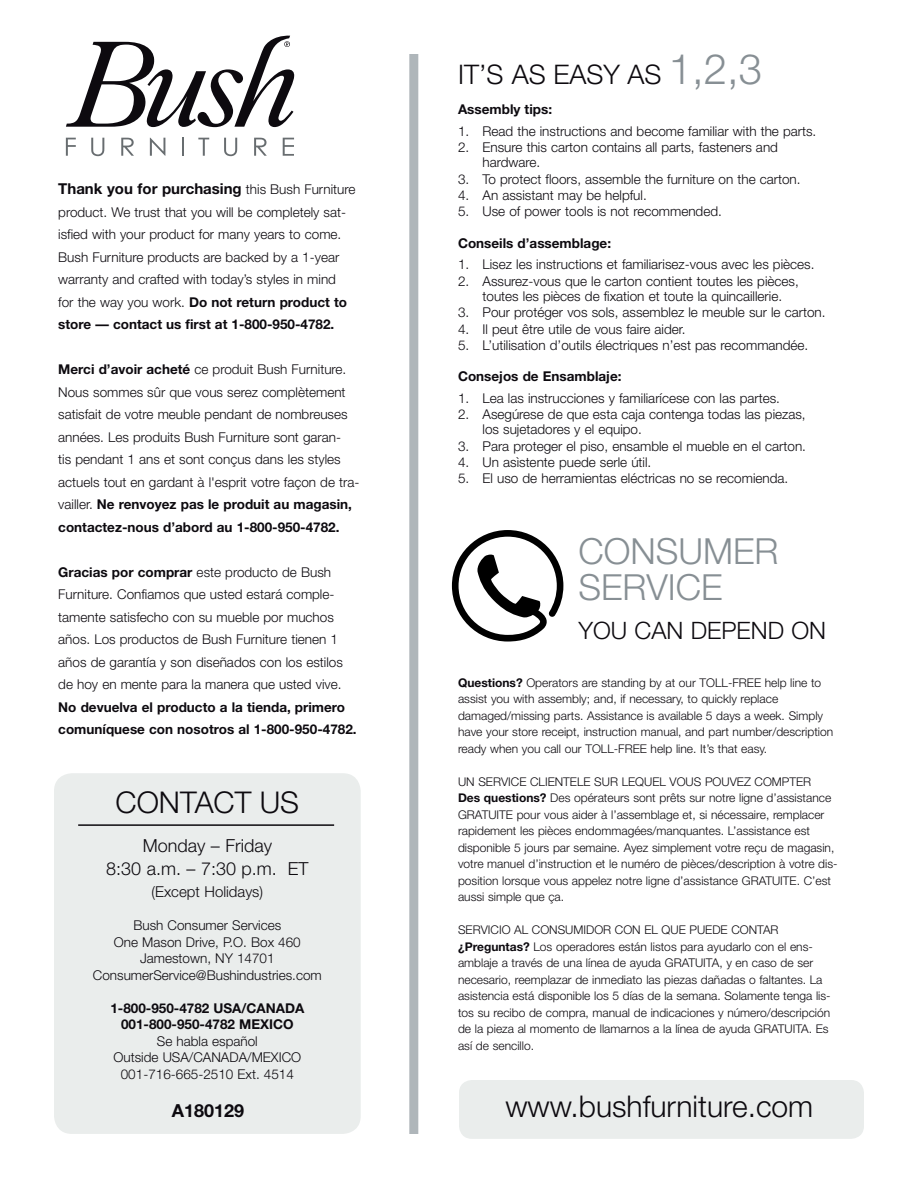
<style>
.page{position:relative;width:918px;height:1188px;background:#fff}
.page>*{position:absolute;margin:0;border:0;box-sizing:border-box;transform-origin:0 0}
.t1{font:300 36px/36px "Helvetica Neue";color:#878f94}
.t2{font:300 30px "Helvetica Neue";color:#0d0a0f}
.t3{font:300 27px "Helvetica Neue";color:#0d0a0f}
.t4{font:300 24px "Helvetica Neue";color:#0d0a0f}
.t5{font:300 18px/22.5px "Helvetica Neue";color:#0d0a0f;text-align:center}
.t6{font:700 18px "Helvetica Neue LT Std";color:#0d0a0f}
.t7{font:700 15px "Helvetica Neue";color:#0d0a0f}
.t8{font:300 15px "Helvetica Neue";color:#0d0a0f}
.t9{font:300 13.5px/22.5px "Helvetica Neue";color:#0d0a0f}
.t10{font:700 13.5px/16.5px "Helvetica Neue";color:#0d0a0f;text-align:center}
.t11{font:300 12px/16.5px "Helvetica Neue";color:#0d0a0f}
.s1{font-weight:300;font-size:13.5px}
.s2{font-weight:700}
.s3{font-size:42px;color:#878f94}
</style>
<div class="page">
<div style="left:54px;top:773px;width:307px;height:361px;background:#eaedec;border-radius:18px"></div>
<hr style="left:78px;top:824px;width:256px;height:2px;background:#0d0a0f">
<div style="left:459px;top:1080px;width:405px;height:59px;background:#eaedec;border-radius:13px"></div>
<div style="left:409px;top:54px;width:9px;height:1080px;background:#afb6ba"></div>
<svg style="left:452px;top:530px;width:111px;height:112px"></svg>
<svg style="left:66px;top:36px;width:228px;height:91px"></svg>
<svg style="left:66px;top:138px;width:10px;height:18px"></svg>
<svg style="left:91px;top:138px;width:13px;height:18px"></svg>
<svg style="left:121px;top:138px;width:13px;height:18px"></svg>
<svg style="left:150px;top:138px;width:15px;height:18px"></svg>
<svg style="left:182px;top:138px;width:2px;height:18px"></svg>
<svg style="left:198px;top:138px;width:11px;height:18px"></svg>
<svg style="left:224px;top:138px;width:13px;height:18px"></svg>
<svg style="left:254px;top:138px;width:13px;height:18px"></svg>
<svg style="left:283px;top:138px;width:11px;height:18px"></svg>
<p class="t7" style="left:58px;top:180px;width:299px">Thank you for purchasing <span class="s1">this Bush Furniture</span></p>
<p class="t9" style="left:58px;top:200px;width:290px">product. We trust that you will be completely sat&shy;isfied with your product for many years to come.<br>Bush Furniture products are backed by a 1-year warranty and crafted with today’s styles in mind for the way you work. <span class="s2">Do not return product to store — contact us first at 1-800-950-4782.</span></p>
<p class="t9" style="left:58px;top:358px;width:303px"><span class="s2">Merci d’avoir acheté</span> ce produit Bush Furniture.<br>Nous sommes sûr que vous serez complètement satisfait de votre meuble pendant de nombreuses années. Les produits Bush Furniture sont garan-<br>tis pendant 1 ans et sont conçus dans les styles actuels tout en gardant à l'esprit votre façon de tra&shy;vailler. <span class="s2">Ne renvoyez pas le produit au magasin, contactez-nous d’abord au 1-800-950-4782.</span></p>
<p class="t9" style="left:58px;top:560px;width:286px"><span class="s2">Gracias por comprar</span> este producto de Bush Furniture. Confiamos que usted estará comple&shy;tamente satisfecho con su mueble por muchos años. Los productos de Bush Furniture tienen 1 años de garantía y son diseñados con los estilos de hoy en mente para la manera que usted vive.</p>
<p class="t10" style="left:58px;top:695px;width:300px;line-height:22.5px;text-align:left">No devuelva el producto a la tienda, primero comuníquese con nosotros al 1-800-950-4782.</p>
<h2 class="t2" style="left:116px;top:784px;width:185px">CONTACT US</h2>
<h3 class="t5" style="left:106px;top:834px;width:204px">Monday – Friday<br>8:30 a.m. – 7:30 p.m. ET</h3>
<p class="t8" style="left:152px;top:883px;width:113px">(Except Holidays)</p>
<p class="t9" style="left:93px;top:917px;width:230px;line-height:16.5px;text-align:center">Bush Consumer Services<br>One Mason Drive, P.O. Box 460<br>Jamestown, NY 14701<br>ConsumerService@Bushindustries.com</p>
<p class="t10" style="left:110px;top:999px;width:195px">1-800-950-4782 USA/CANADA<br>001-800-950-4782 MEXICO</p>
<p class="t9" style="left:114px;top:1032px;width:189px;line-height:16.5px;text-align:center">Se habla español<br>Outside USA/CANADA/MEXICO<br>001-716-665-2510 Ext. 4514</p>
<h3 class="t3" style="left:458px;top:58px;width:306px">IT’S AS EASY AS <span class="s3">1,2,3</span></h3>
<p class="t10" style="left:458px;top:101px;width:96px">Assembly tips:</p>
<p class="t9" style="left:458px;top:120px;width:360px">1. Read the instructions and become familiar with the parts.</p>
<p class="t9" style="left:483px;top:140px;width:297px;line-height:15px;text-indent:-25px">2. Ensure this carton contains all parts, fasteners and hardware.</p>
<p class="t9" style="left:458px;top:167px;width:344px">3. To protect floors, assemble the furniture on the carton.</p>
<p class="t9" style="left:458px;top:184px;width:190px">4. An assistant may be helpful.</p>
<p class="t9" style="left:458px;top:200px;width:265px">5. Use of power tools is not recommended.</p>
<p class="t10" style="left:458px;top:234px;width:155px">Conseils d’assemblage:</p>
<p class="t9" style="left:458px;top:253px;width:358px">1. Lisez les instructions et familiarisez-vous avec les pièces.</p>
<p class="t9" style="left:458px;top:273px;width:342px;line-height:15px;text-align:center">2. Assurez-vous que le carton contient toutes les pièces, toutes les pièces de fixation et toute la quincaillerie.</p>
<p class="t9" style="left:458px;top:301px;width:369px">3. Pour protéger vos sols, assemblez le meuble sur le carton.</p>
<p class="t9" style="left:458px;top:317px;width:229px">4. Il peut être utile de vous faire aider.</p>
<p class="t9" style="left:458px;top:334px;width:352px">5. L’utilisation d’outils électriques n’est pas recommandée.</p>
<p class="t10" style="left:458px;top:368px;width:165px">Consejos de Ensamblaje:</p>
<p class="t9" style="left:458px;top:387px;width:323px">1. Lea las instrucciones y familiarícese con las partes.</p>
<p class="t9" style="left:483px;top:407px;width:325px;line-height:15px;text-indent:-25px">2. Asegúrese de que esta caja contenga todas las piezas, los sujetadores y el equipo.</p>
<p class="t9" style="left:458px;top:434px;width:350px">3. Para proteger el piso, ensamble el mueble en el carton.</p>
<p class="t9" style="left:458px;top:451px;width:195px">4. Un asìstente puede serle útil.</p>
<p class="t9" style="left:458px;top:467px;width:332px">5. El uso de herramientas eléctricas no se recomienda.</p>
<h1 class="t1" style="left:578px;top:532px;width:202px">CONSUMER<br>SERVICE</h1>
<h3 class="t4" style="left:578px;top:615px;width:249px">YOU CAN DEPEND ON</h3>
<p class="t11" style="left:458px;top:674px;width:377px"><span class="s2">Questions?</span> Operators are standing by at our TOLL-FREE help line to assist you with assembly; and, if necessary, to quickly replace damaged/missing parts. Assistance is available 5 days a week. Simply have your store receipt, instruction manual, and part number/description ready when you call our TOLL-FREE help line. It’s that easy.</p>
<p class="t11" style="left:458px;top:773px;width:381px">UN SERVICE CLIENTELE SUR LEQUEL VOUS POUVEZ COMPTER<br><span class="s2">Des questions?</span> Des opérateurs sont prêts sur notre ligne d’assistance GRATUITE pour vous aider à l’assemblage et, si nécessaire, remplacer rapidement les pièces endommagées/manquantes. L’assistance est disponible 5 jours par semaine. Ayez simplement votre reçu de magasin, votre manuel d’instruction et le numéro de pièces/description à votre dis&shy;position lorsque vous appelez notre ligne d’assistance GRATUITE. C’est aussi simple que ça.</p>
<p class="t11" style="left:458px;top:921px;width:374px">SERVICIO AL CONSUMIDOR CON EL QUE PUEDE CONTAR <span class="s2">¿Preguntas?</span> Los operadores están listos para ayudarlo con el ens&shy;amblaje a través de una línea de ayuda GRATUITA, y en caso de ser necesario, reemplazar de inmediato las piezas dañadas o faltantes. La asistencia está disponible los 5 días de la semana. Solamente tenga lis&shy;tos su recibo de compra, manual de indicaciones y número/descripción de la pieza al momento de llamarnos a la línea de ayuda GRATUITA. Es así de sencillo.</p>
<h3 class="t6" style="left:172px;top:1099px;width:74px">A180129</h3>
<h2 class="t2" style="left:505px;top:1088px;width:309px">www.bushfurniture.com</h2>
</div>
